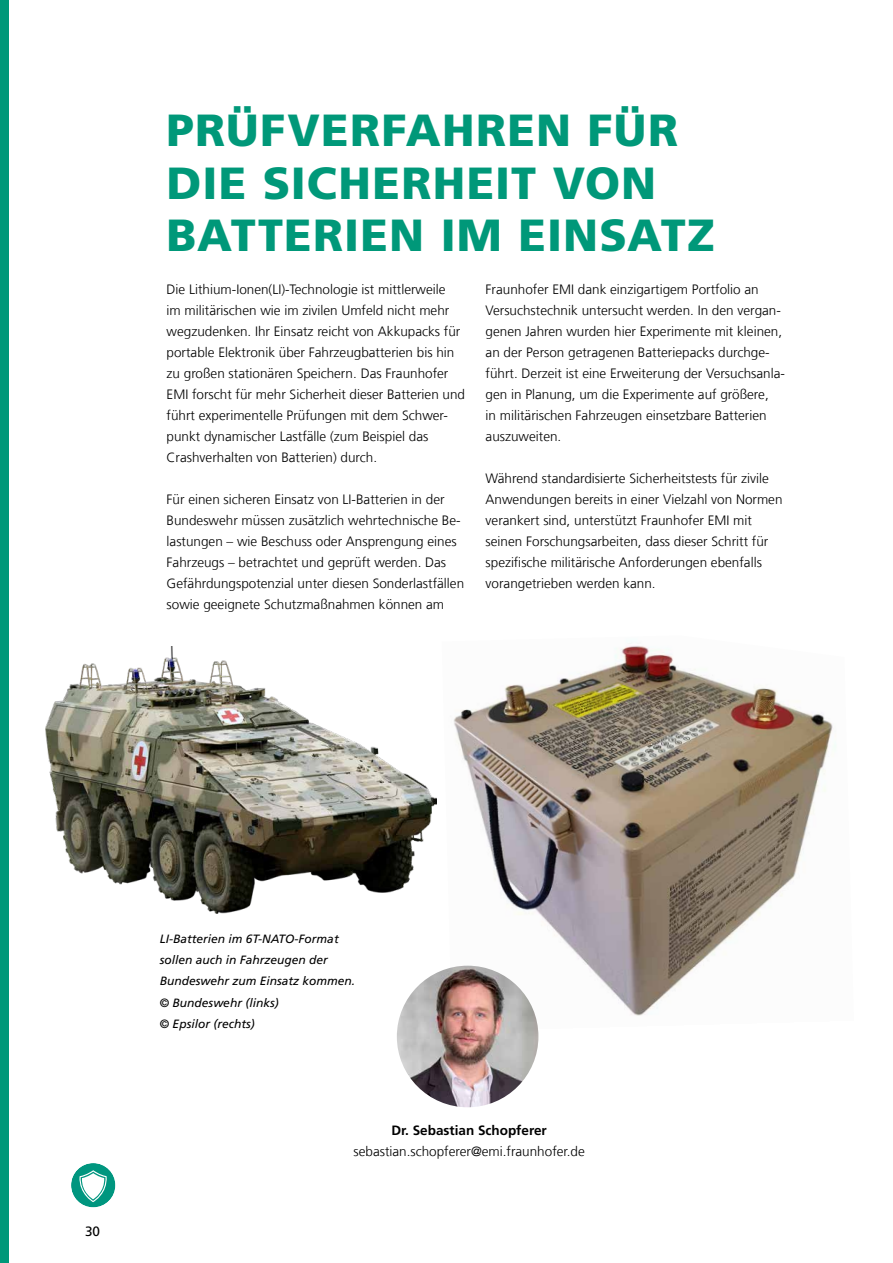
<style>
.page{position:relative;width:893px;height:1263px;background:#fff}
.page>*{position:absolute;margin:0;border:0;box-sizing:border-box;transform-origin:0 0}
.t1{font:900 45px/52.5px "Frutiger LT Com";letter-spacing:.03em;color:#009879}
.t2{font:300 13.5px/21px "Frutiger LT Com";color:#000}
.t3{font:700 13.5px "Frutiger LT Com";color:#000}
.t4{font:13.5px "Frutiger LT Com";color:#000}
.t5{font:italic 12px/21px "Frutiger LT Com";color:#000}
</style>
<div class="page">
<img style="left:442px;top:645px;width:394px;height:386px">
<img style="left:45px;top:646px;width:392px;height:267px">
<div style="left:0;top:0;width:8px;height:1263px;background:#009879"></div>
<div style="left:71px;top:1163px;width:44px;height:44px;background:#00967f;border-radius:50%"></div>
<svg style="left:79px;top:1170px;width:28px;height:32px"></svg>
<img style="left:397px;top:966px;width:141px;height:141px;border-radius:71px">
<h1 class="t1" style="left:167px;top:104px;width:550px">PRÜFVERFAHREN FÜR<br>DIE SICHERHEIT VON<br>BATTERIEN IM EINSATZ</h1>
<p class="t2" style="left:167px;top:279px;width:300px">Die Lithium-Ionen(LI)-Technologie ist mittlerweile<br>im militärischen wie im zivilen Umfeld nicht mehr wegzudenken. Ihr Einsatz reicht von Akkupacks für portable Elektronik über Fahrzeugbatterien bis hin zu großen stationären Speichern. Das Fraunhofer EMI forscht für mehr Sicherheit dieser Batterien und führt experimentelle Prüfungen mit dem Schwer&shy;punkt dynamischer Lastfälle (zum Beispiel das Crashverhalten von Batterien) durch.</p>
<p class="t2" style="left:167px;top:489px;width:299px">Für einen sicheren Einsatz von LI-Batterien in der Bundeswehr müssen zusätzlich wehrtechnische Be&shy;lastungen – wie Beschuss oder Ansprengung eines Fahrzeugs – betrachtet und geprüft werden. Das Gefährdungspotenzial unter diesen Sonderlastfällen sowie geeignete Schutzmaßnahmen können am</p>
<p class="t2" style="left:486px;top:279px;width:301px">Fraunhofer EMI dank einzigartigem Portfolio an Versuchstechnik untersucht werden. In den vergan&shy;genen Jahren wurden hier Experimente mit kleinen, an der Person getragenen Batteriepacks durchge&shy;führt. Derzeit ist eine Erweiterung der Versuchsanla&shy;gen in Planung, um die Experimente auf größere,<br>in militärischen Fahrzeugen einsetzbare Batterien auszuweiten.</p>
<p class="t2" style="left:486px;top:468px;width:298px">Während standardisierte Sicherheitstests für zivile Anwendungen bereits in einer Vielzahl von Normen verankert sind, unterstützt Fraunhofer EMI mit seinen Forschungsarbeiten, dass dieser Schritt für spezifische militärische Anforderungen ebenfalls vorangetrieben werden kann.</p>
<p class="t4" style="left:85px;top:1223px;width:17px">30</p>
<p class="t5" style="left:160px;top:929px;width:197px">LI-Batterien im 6T-NATO-Format sollen auch in Fahrzeugen der<br>Bundeswehr zum Einsatz kommen. © Bundeswehr (links)<br>© Epsilor (rechts)</p>
<p class="t3" style="left:391px;top:1122px;width:157px">Dr. Sebastian Schopferer</p>
<p class="t2" style="left:353px;top:1141px;width:233px">sebastian.schopferer@emi.fraunhofer.de</p>
</div>
